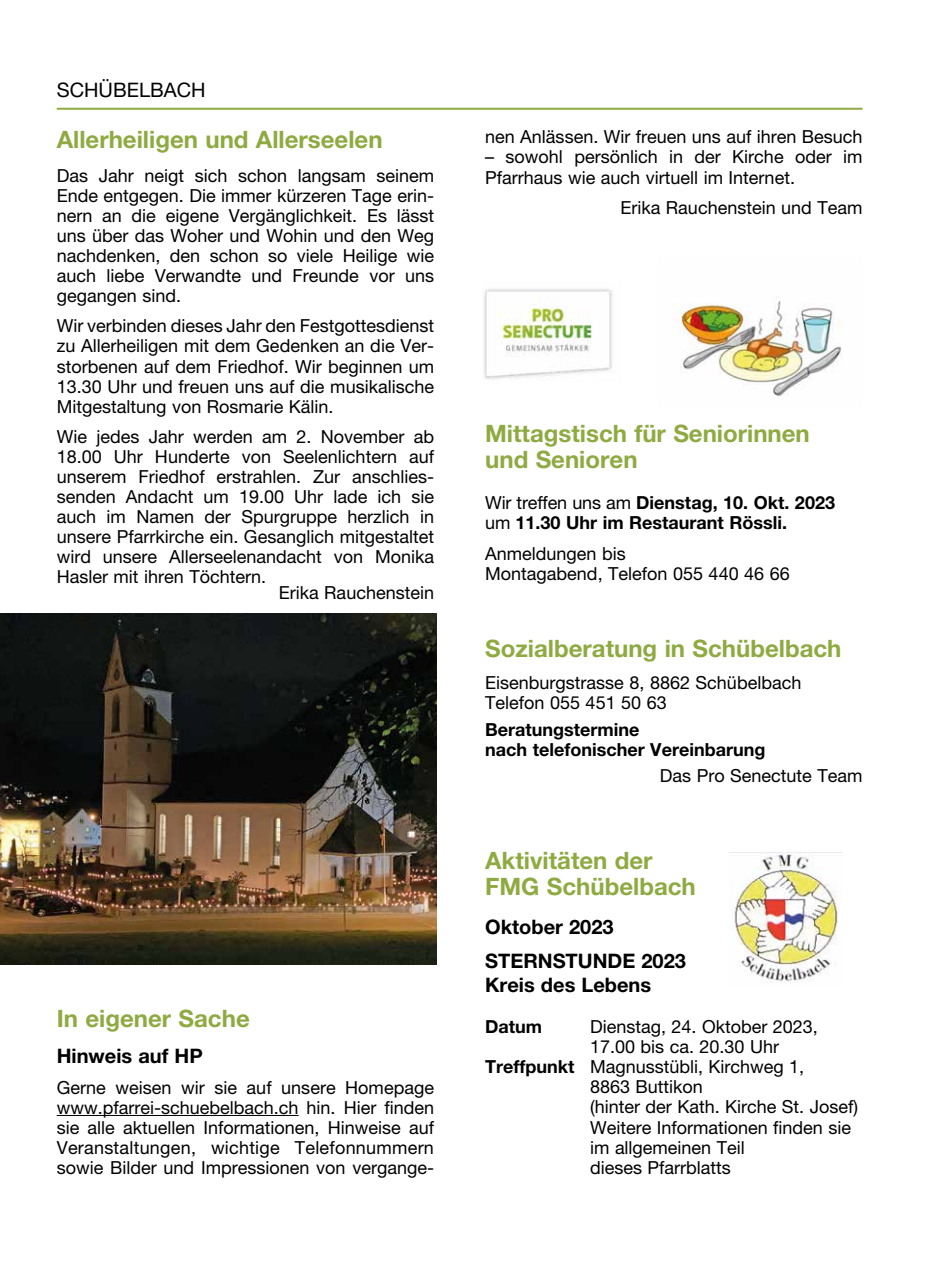
<style>
.page{position:relative;width:942px;height:1276px;background:#fff}
.page>*{position:absolute;margin:0;border:0;box-sizing:border-box;transform-origin:0 0}
.t1{font:700 24px/26.2px "Helvetica Neue LT Pro";color:#8eaa41}
.t2{font:700 20px/34.4px "Helvetica Neue LT Pro";color:#000}
.t3{font:20px "Helvetica Neue LT Pro";color:#000}
.t4{font:18px/20px "Helvetica Neue LT Pro";color:#000;text-align:justify}
.t5{font:700 18px/20.2px "Helvetica Neue LT Pro";color:#000}
.s1{font-weight:400}
.s2{font-weight:700}
</style>
<div class="page">
<hr style="left:57px;top:1115px;width:241px;height:1px;background:#000">
<hr style="left:57px;top:108px;width:805px;height:2px;background:#8eaa41">
<img style="left:0;top:614px;width:436px;height:350px">
<img style="left:483px;top:288px;width:129px;height:92px">
<img style="left:673px;top:300px;width:169px;height:97px">
<img style="left:729px;top:852px;width:112px;height:131px">
<p class="t3" style="left:57px;top:78px;width:150px">SCHÜBELBACH</p>
<h1 class="t1" style="left:57px;top:125px;width:327px">Allerheiligen und Allerseelen</h1>
<p class="t4" style="left:57px;top:165px;width:379px">Das Jahr neigt sich schon langsam seinem Ende entgegen. Die immer kürzeren Tage erin&shy;nern an die eigene Vergänglichkeit. Es lässt uns über das Woher und Wohin und den Weg nachdenken, den schon so viele Heilige wie auch liebe Verwandte und Freunde vor uns gegangen sind.</p>
<p class="t4" style="left:57px;top:316px;width:379px">Wir verbinden dieses Jahr den Festgottesdienst zu Allerheiligen mit dem Gedenken an die Ver&shy;storbenen auf dem Friedhof. Wir beginnen um 13.30 Uhr und freuen uns auf die musikalische Mitgestaltung von Rosmarie Kälin.</p>
<p class="t4" style="left:57px;top:426px;width:379px">Wie jedes Jahr werden am 2. November ab 18.00 Uhr Hunderte von Seelenlichtern auf unserem Friedhof erstrahlen. Zur anschlies&shy;senden Andacht um 19.00 Uhr lade ich sie auch im Namen der Spurgruppe herzlich in unsere Pfarrkirche ein. Gesanglich mitgestaltet wird unsere Allerseelenandacht von Monika Hasler mit ihren Töchtern.</p>
<p class="t4" style="left:279px;top:583px;width:157px">Erika Rauchenstein</p>
<h1 class="t1" style="left:57px;top:1005px;width:194px">In eigener Sache</h1>
<p class="t2" style="left:57px;top:1038px;width:147px">Hinweis auf HP</p>
<p class="t4" style="left:57px;top:1077px;width:379px">Gerne weisen wir sie auf unsere Homepage www.pfarrei-schuebelbach.ch hin. Hier finden sie alle aktuellen Informationen, Hinweise auf Veranstaltungen, wichtige Telefonnummern sowie Bilder und Impressionen von vergange-</p>
<p class="t4" style="left:485px;top:127px;width:379px">nen Anlässen. Wir freuen uns auf ihren Besuch</p>
<p class="t4" style="left:485px;top:147px;width:378px">– sowohl persönlich in der Kirche oder im<br>Pfarrhaus wie auch virtuell im Internet.</p>
<p class="t4" style="left:620px;top:197px;width:243px">Erika Rauchenstein und Team</p>
<h1 class="t1" style="left:485px;top:420px;width:326px">Mittagstisch für Seniorinnen und Senioren</h1>
<p class="t5" style="left:485px;top:492px;width:351px"><span class="s1">Wir treffen uns am</span> Dienstag, 10. Okt. 2023 <span class="s1">um</span> 11.30 Uhr im Restaurant Rössli.</p>
<p class="t4" style="left:485px;top:543px;width:306px">Anmeldungen bis<br>Montagabend, Telefon 055 440 46 66</p>
<h1 class="t1" style="left:485px;top:634px;width:357px">Sozialberatung in Schübelbach</h1>
<p class="t4" style="left:485px;top:672px;width:317px">Eisenburgstrasse 8, 8862 Schübelbach<br>Telefon 055 451 50 63</p>
<p class="t5" style="left:485px;top:718px;width:281px">Beratungstermine<br>nach telefonischer Vereinbarung</p>
<p class="t4" style="left:659px;top:765px;width:204px">Das Pro Senectute Team</p>
<h1 class="t1" style="left:485px;top:846px;width:212px">Aktivitäten der<br>FMG Schübelbach</h1>
<p class="t2" style="left:485px;top:908px;width:202px">Oktober 2023<br>STERNSTUNDE 2023</p>
<p class="t2" style="left:485px;top:967px;width:167px">Kreis des Lebens</p>
<p class="t5" style="left:485px;top:1015px;width:58px">Datum</p>
<p class="t4" style="left:590px;top:1016px;width:229px">Dienstag, 24. Oktober 2023,</p>
<p class="t4" style="left:590px;top:1036px;width:190px">17.00 bis ca. 20.30 Uhr</p>
<p class="t4" style="left:485px;top:1056px;width:320px"><span class="s2">Treffpunkt</span> Magnusstübli, Kirchweg 1,</p>
<p class="t4" style="left:590px;top:1076px;width:114px">8863 Buttikon</p>
<p class="t4" style="left:590px;top:1096px;width:269px">(hinter der Kath. Kirche St. Josef)</p>
<p class="t4" style="left:590px;top:1117px;width:262px">Weitere Informationen finden sie</p>
<p class="t4" style="left:590px;top:1137px;width:156px">im allgemeinen Teil</p>
<p class="t4" style="left:590px;top:1157px;width:142px">dieses Pfarrblatts</p>
</div>
